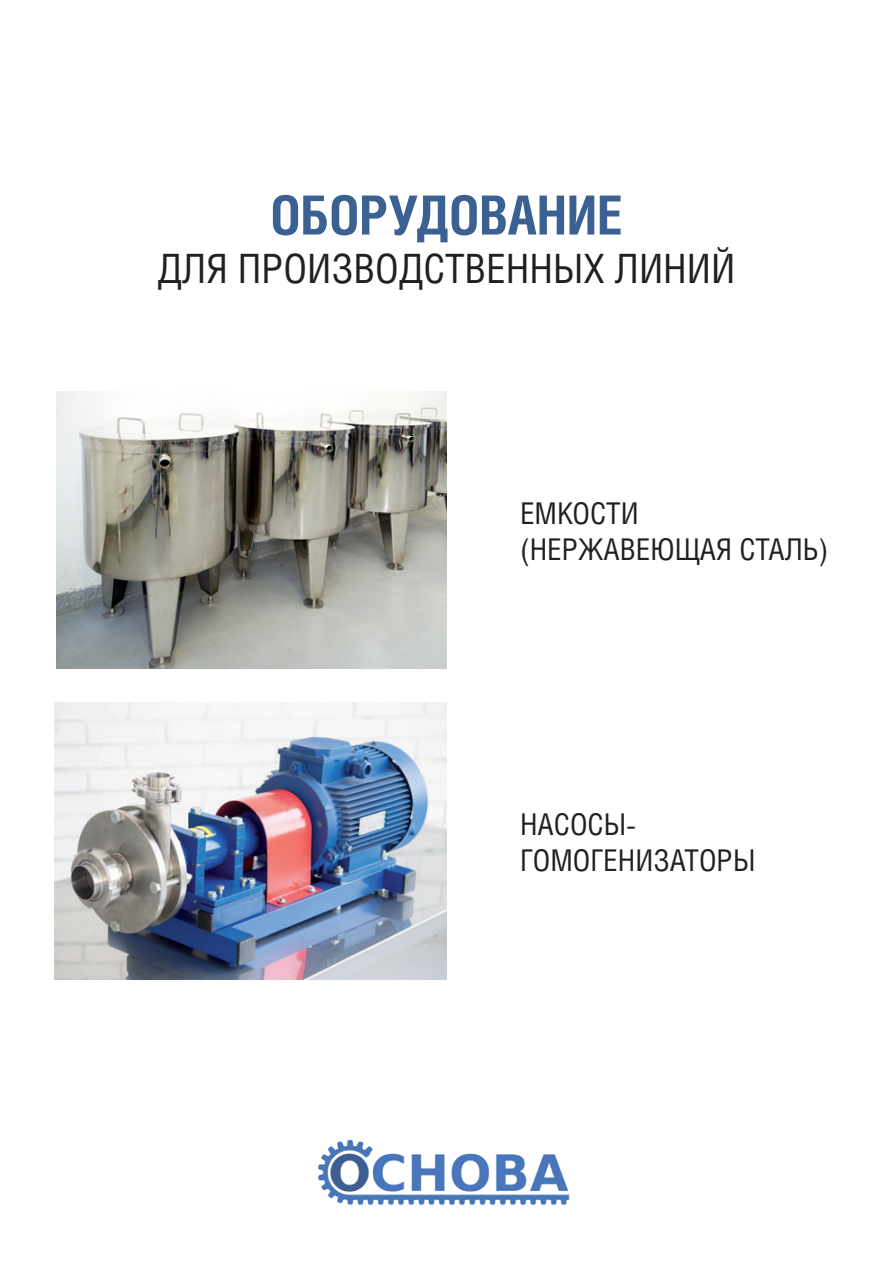
<style>
.page{position:relative;width:893px;height:1263px;background:#fff}
.page>*{position:absolute;margin:0;border:0;box-sizing:border-box;transform-origin:0 0}
.t1{font:700 54px "Helios Cond";color:#3a6192}
.t2{font:40.5px "Helios Cond C";color:#231f20}
.t3{font:30px "Helios Cond C";color:#231f20}
</style>
<div class="page">
<img style="left:318px;top:1139px;width:252px;height:66px">
<img style="left:57px;top:392px;width:389px;height:276px">
<img style="left:54px;top:703px;width:392px;height:276px">
<p class="t1" style="left:270px;top:183px;width:354px">ОБОРУДОВАНИЕ</p>
<p class="t2" style="left:157px;top:244px;width:579px">ДЛЯ ПРОИЗВОДСТВЕННЫХ ЛИНИЙ</p>
<p class="t3" style="left:520px;top:495px;width:120px">ЕМКОСТИ</p>
<p class="t3" style="left:520px;top:531px;width:310px">(НЕРЖАВЕЮЩАЯ СТАЛЬ)</p>
<p class="t3" style="left:520px;top:806px;width:118px">НАСОСЫ-</p>
<p class="t3" style="left:520px;top:842px;width:237px">ГОМОГЕНИЗАТОРЫ</p>
</div>
